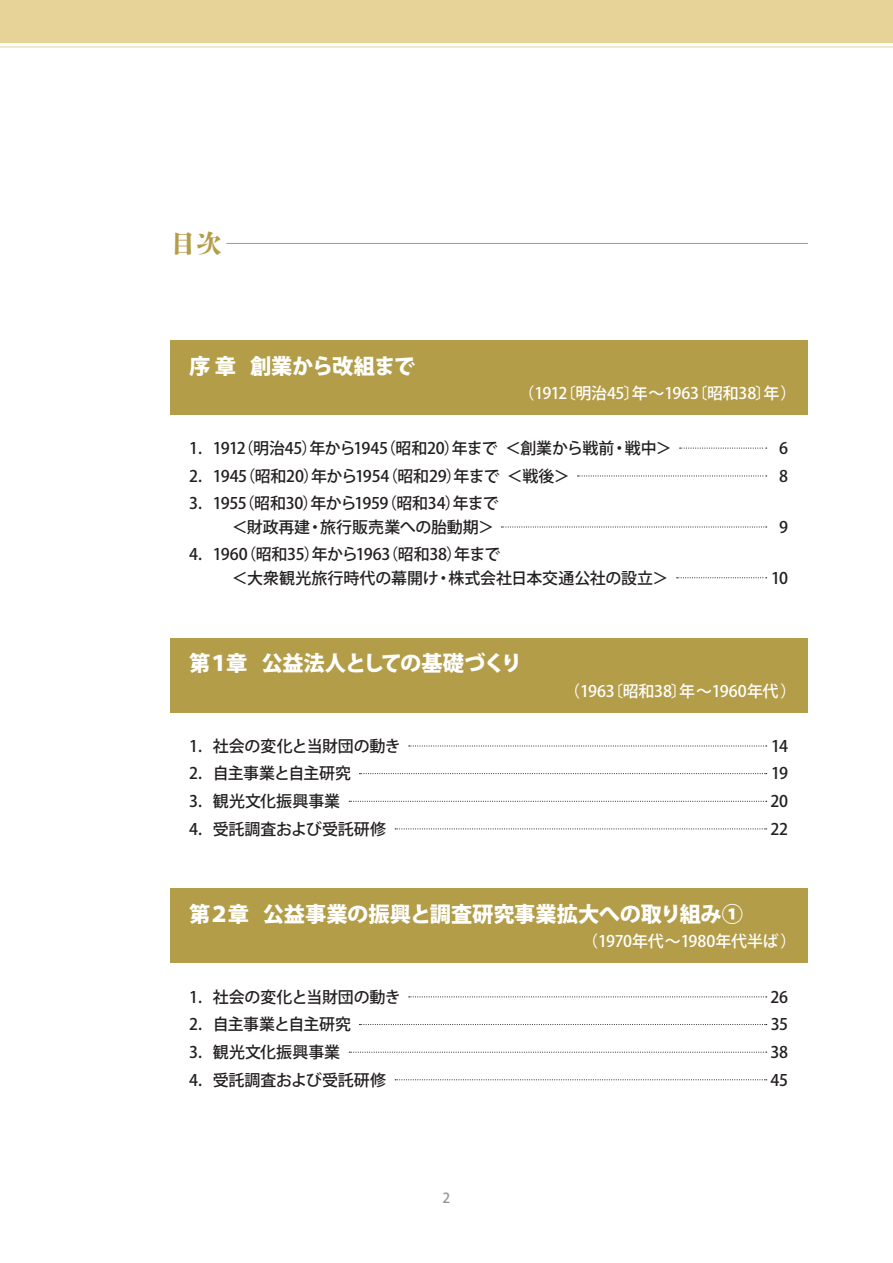
<style>
.page{position:relative;width:893px;height:1263px;background:#fff}
.page>*{position:absolute;margin:0;border:0;box-sizing:border-box;transform-origin:0 0}
.t1{font:25.5px "Shuei Shogo M Std H";color:#b39d49}
.t2{font:800 21.3px "Koz Go Pro";letter-spacing:-.015em;color:#fff}
.t3{font:800 21.3px "Koz Go Pro";letter-spacing:-.07em;color:#fff}
.t4{font:800 21.3px "Koz Go Pro";letter-spacing:-.055em;color:#fff}
.t5{font:500 15.9px/23.4px "Koz Go Pro";letter-spacing:-.015em;color:#231f20;text-align:right}
.t6{font:500 15.9px "Koz Go Pro";letter-spacing:-.015em;color:#fff}
.t7{font:500 15.9px "Koz Go Pro";letter-spacing:-.045em;color:#231f20}
.t8{font:500 15.9px "Koz Go Pro";letter-spacing:.005em;color:#231f20}
.t9{font:500 13.8px "Koz Go Pro";color:#939598}
</style>
<div class="page">
<div style="left:0;top:0;width:893px;height:43px;background:#e7d397"></div>
<hr style="left:0;top:47px;width:893px;height:1px;background:#e7d397">
<div style="left:170px;top:340px;width:638px;height:75px;background:#b39d49"></div>
<div style="left:170px;top:638px;width:638px;height:74px;background:#b39d49"></div>
<div style="left:170px;top:889px;width:638px;height:74px;background:#b39d49"></div>
<svg style="left:680px;top:448px;width:87px;height:1px"></svg>
<svg style="left:578px;top:475px;width:189px;height:1px"></svg>
<svg style="left:501px;top:526px;width:266px;height:1px"></svg>
<svg style="left:677px;top:577px;width:90px;height:1px"></svg>
<svg style="left:409px;top:745px;width:358px;height:1px"></svg>
<svg style="left:359px;top:773px;width:408px;height:1px"></svg>
<svg style="left:349px;top:801px;width:418px;height:1px"></svg>
<svg style="left:395px;top:828px;width:372px;height:1px"></svg>
<svg style="left:409px;top:996px;width:358px;height:1px"></svg>
<svg style="left:359px;top:1024px;width:408px;height:1px"></svg>
<svg style="left:349px;top:1052px;width:418px;height:1px"></svg>
<svg style="left:395px;top:1079px;width:372px;height:1px"></svg>
<hr style="left:226px;top:243px;width:582px;height:1px;background:#b39d49">
<h1 class="t1" style="left:170px;top:225px;width:53px">目次</h1>
<h2 class="t4" style="left:189px;top:352px;width:227px">序 章　創業から改組まで</h2>
<p class="t6" style="left:518px;top:383px;width:280px">（1912〔明治45〕年～1963〔昭和38〕年）</p>
<p class="t5" style="left:189px;top:437px;width:484px">1. 1912（明治45）年から1945（昭和20）年まで ＜創業から戦前・戦中＞</p>
<p class="t5" style="left:779px;top:437px;width:10px">6</p>
<p class="t5" style="left:189px;top:465px;width:382px">2. 1945（昭和20）年から1954（昭和29）年まで ＜戦後＞</p>
<p class="t5" style="left:779px;top:465px;width:10px">8</p>
<p class="t5" style="left:189px;top:493px;width:311px">3. 1955（昭和30）年から1959（昭和34）年まで＜財政再建・旅行販売業への胎動期＞</p>
<p class="t5" style="left:779px;top:516px;width:10px">9</p>
<p class="t5" style="left:232px;top:544px;width:438px;text-align:left;text-indent:-43px">4. 1960（昭和35）年から1963（昭和38）年まで<br>＜大衆観光旅行時代の幕開け・株式会社日本交通公社の設立＞</p>
<h2 class="t3" style="left:189px;top:650px;width:334px">第１章　公益法人としての基礎づくり</h2>
<p class="t5" style="left:771px;top:567px;width:19px">10</p>
<p class="t6" style="left:564px;top:680px;width:234px">（1963〔昭和38〕年～1960年代）</p>
<p class="t5" style="left:189px;top:735px;width:213px">1. 社会の変化と当財団の動き</p>
<p class="t5" style="left:771px;top:735px;width:18px">14</p>
<p class="t7" style="left:189px;top:763px;width:163px">2. 自主事業と自主研究</p>
<p class="t5" style="left:771px;top:763px;width:18px">19</p>
<p class="t8" style="left:189px;top:791px;width:153px">3. 観光文化振興事業</p>
<p class="t5" style="left:770px;top:790px;width:19px">20</p>
<p class="t5" style="left:189px;top:818px;width:198px">4. 受託調査および受託研修</p>
<p class="t5" style="left:770px;top:818px;width:19px">22</p>
<h2 class="t2" style="left:189px;top:901px;width:555px">第２章　公益事業の振興と調査研究事業拡大への取り組み①</h2>
<p class="t6" style="left:582px;top:931px;width:216px">（1970年代～1980年代半ば）</p>
<p class="t5" style="left:189px;top:986px;width:213px">1. 社会の変化と当財団の動き</p>
<p class="t5" style="left:771px;top:986px;width:19px">26</p>
<p class="t7" style="left:189px;top:1014px;width:163px">2. 自主事業と自主研究</p>
<p class="t5" style="left:771px;top:1014px;width:19px">35</p>
<p class="t8" style="left:189px;top:1042px;width:153px">3. 観光文化振興事業</p>
<p class="t5" style="left:770px;top:1041px;width:19px">38</p>
<p class="t5" style="left:189px;top:1069px;width:198px">4. 受託調査および受託研修</p>
<p class="t5" style="left:771px;top:1069px;width:19px">45</p>
<p class="t9" style="left:443px;top:1189px;width:9px">2</p>
</div>
